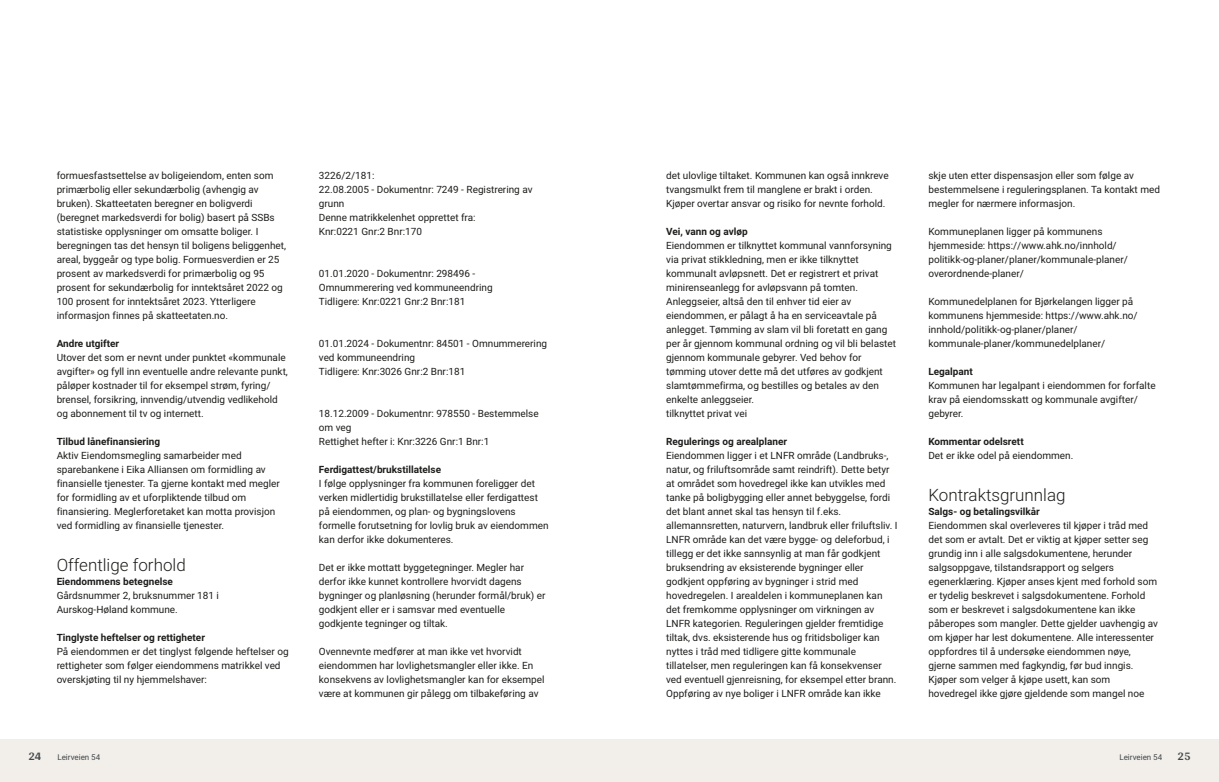
<style>
.page{position:relative;width:1219px;height:782px;background:#fff}
.page>*{position:absolute;margin:0;border:0;box-sizing:border-box;transform-origin:0 0}
.t1{font:300 17px "Roboto Vitec";color:#1d1d1b}
.t2{font:700 12px "Arya";color:#414749}
.t3{font:10px/14px "Roboto Vitec";color:#1d1d1b}
.t4{font:700 10px "Roboto Vitec";color:#1d1d1b}
.t5{font:8px "Roboto Vitec";color:#414749}
</style>
<div class="page">
<div style="left:0;top:739px;width:612px;height:42px;background:#f2eeea"></div>
<div style="left:607px;top:739px;width:612px;height:42px;background:#f2eeea"></div>
<p class="t3" style="left:57px;top:167px;width:231px">formuesfastsettelse av boligeiendom, enten som primærbolig eller sekundærbolig (avhengig av bruken). Skatteetaten beregner en boligverdi (beregnet markedsverdi for bolig) basert på SSBs statistiske opplysninger om omsatte boliger. I beregningen tas det hensyn til boligens beliggenhet, areal, byggeår og type bolig. Formuesverdien er 25 prosent av markedsverdi for primærbolig og 95 prosent for sekundærbolig for inntektsåret 2022 og 100 prosent for inntektsåret 2023. Ytterligere informasjon finnes på skatteetaten.no.</p>
<p class="t4" style="left:57px;top:336px;width:64px">Andre utgifter</p>
<p class="t3" style="left:57px;top:349px;width:233px">Utover det som er nevnt under punktet «kommunale avgifter» og fyll inn eventuelle andre relevante punkt, påløper kostnader til for eksempel strøm, fyring/ brensel, forsikring, innvendig/utvendig vedlikehold og abonnement til tv og internett.</p>
<p class="t4" style="left:57px;top:434px;width:105px">Tilbud lånefinansiering</p>
<p class="t3" style="left:57px;top:447px;width:225px">Aktiv Eiendomsmegling samarbeider med sparebankene i Eika Alliansen om formidling av finansielle tjenester. Ta gjerne kontakt med megler for formidling av et uforpliktende tilbud om finansiering. Meglerforetaket kan motta provisjon ved formidling av finansielle tjenester.</p>
<h1 class="t1" style="left:57px;top:552px;width:131px">Offentlige forhold</h1>
<p class="t4" style="left:57px;top:574px;width:118px">Eiendommens betegnelse</p>
<p class="t3" style="left:57px;top:587px;width:164px">Gårdsnummer 2, bruksnummer 181 i<br>Aurskog‑Høland kommune.</p>
<p class="t4" style="left:57px;top:630px;width:150px">Tinglyste heftelser og rettigheter</p>
<p class="t3" style="left:57px;top:643px;width:233px">På eiendommen er det tinglyst følgende heftelser og rettigheter som følger eiendommens matrikkel ved overskjøting til ny hjemmelshaver:</p>
<p class="t2" style="left:28px;top:749px;width:15px">24</p>
<p class="t5" style="left:57px;top:751px;width:44px">Leirveien 54</p>
<p class="t3" style="left:319px;top:167px;width:215px">3226/2/181:<br>22.08.2005 ‑ Dokumentnr: 7249 ‑ Registrering av grunn<br>Denne matrikkelenhet opprettet fra:<br>Knr:0221 Gnr:2 Bnr:170</p>
<p class="t3" style="left:319px;top:265px;width:175px">01.01.2020 ‑ Dokumentnr: 298496 ‑<br>Omnummerering ved kommuneendring<br>Tidligere: Knr:0221 Gnr:2 Bnr:181</p>
<p class="t3" style="left:319px;top:335px;width:230px">01.01.2024 ‑ Dokumentnr: 84501 ‑ Omnummerering ved kommuneendring<br>Tidligere: Knr:3026 Gnr:2 Bnr:181</p>
<p class="t3" style="left:319px;top:405px;width:221px">18.12.2009 ‑ Dokumentnr: 978550 ‑ Bestemmelse om veg<br>Rettighet hefter i: Knr:3226 Gnr:1 Bnr:1</p>
<p class="t4" style="left:319px;top:462px;width:124px">Ferdigattest/brukstillatelse</p>
<p class="t3" style="left:319px;top:475px;width:231px">I følge opplysninger fra kommunen foreligger det verken midlertidig brukstillatelse eller ferdigattest på eiendommen, og plan‑ og bygningslovens formelle forutsetning for lovlig bruk av eiendommen kan derfor ikke dokumenteres.</p>
<p class="t3" style="left:319px;top:559px;width:228px">Det er ikke mottatt byggetegninger. Megler har derfor ikke kunnet kontrollere hvorvidt dagens bygninger og planløsning (herunder formål/bruk) er godkjent eller er i samsvar med eventuelle godkjente tegninger og tiltak.</p>
<p class="t3" style="left:319px;top:643px;width:227px">Ovennevnte medfører at man ikke vet hvorvidt eiendommen har lovlighetsmangler eller ikke. En konsekvens av lovlighetsmangler kan for eksempel være at kommunen gir pålegg om tilbakeføring av</p>
<p class="t3" style="left:666px;top:167px;width:224px">det ulovlige tiltaket. Kommunen kan også innkreve tvangsmulkt frem til manglene er brakt i orden.<br>Kjøper overtar ansvar og risiko for nevnte forhold.</p>
<p class="t4" style="left:666px;top:224px;width:83px">Vei, vann og avløp</p>
<p class="t3" style="left:666px;top:237px;width:231px">Eiendommen er tilknyttet kommunal vannforsyning via privat stikkledning, men er ikke tilknyttet kommunalt avløpsnett. Det er registrert et privat minirenseanlegg for avløpsvann på tomten.<br>Anleggseier, altså den til enhver tid eier av eiendommen, er pålagt å ha en serviceavtale på anlegget. Tømming av slam vil bli foretatt en gang per år gjennom kommunal ordning og vil bli belastet gjennom kommunale gebyrer. Ved behov for tømming utover dette må det utføres av godkjent slamtømmefirma, og bestilles og betales av den enkelte anleggseier.<br>tilknyttet privat vei</p>
<p class="t4" style="left:666px;top:434px;width:122px">Regulerings og arealplaner</p>
<p class="t3" style="left:666px;top:447px;width:233px">Eiendommen ligger i et LNFR område (Landbruks‑, natur, og friluftsområde samt reindrift). Dette betyr at området som hovedregel ikke kan utvikles med tanke på boligbygging eller annet bebyggelse, fordi det blant annet skal tas hensyn til f.eks. allemannsretten, naturvern, landbruk eller friluftsliv. I LNFR område kan det være bygge‑ og deleforbud, i tillegg er det ikke sannsynlig at man får godkjent bruksendring av eksisterende bygninger eller godkjent oppføring av bygninger i strid med hovedregelen. I arealdelen i kommuneplanen kan det fremkomme opplysninger om virkningen av LNFR kategorien. Reguleringen gjelder fremtidige tiltak, dvs. eksisterende hus og fritidsboliger kan nyttes i tråd med tidligere gitte kommunale tillatelser, men reguleringen kan få konsekvenser ved eventuell gjenreisning, for eksempel etter brann.<br>Oppføring av nye boliger i LNFR område kan ikke</p>
<p class="t3" style="left:928px;top:167px;width:233px">skje uten etter dispensasjon eller som følge av bestemmelsene i reguleringsplanen. Ta kontakt med megler for nærmere informasjon.</p>
<p class="t3" style="left:928px;top:223px;width:201px">Kommuneplanen ligger på kommunens hjemmeside: https://www.ahk.no/innhold/ politikk‑og‑planer/planer/kommunale‑planer/ overordnende‑planer/</p>
<p class="t3" style="left:928px;top:293px;width:211px">Kommunedelplanen for Bjørkelangen ligger på kommunens hjemmeside: https://www.ahk.no/ innhold/politikk‑og‑planer/planer/ kommunale‑planer/kommunedelplaner/</p>
<p class="t4" style="left:928px;top:364px;width:46px">Legalpant</p>
<p class="t3" style="left:928px;top:377px;width:229px">Kommunen har legalpant i eiendommen for forfalte krav på eiendomsskatt og kommunale avgifter/ gebyrer.</p>
<p class="t4" style="left:928px;top:434px;width:97px">Kommentar odelsrett</p>
<p class="t3" style="left:928px;top:447px;width:146px">Det er ikke odel på eiendommen.</p>
<h1 class="t1" style="left:928px;top:482px;width:139px">Kontraktsgrunnlag</h1>
<p class="t4" style="left:928px;top:504px;width:113px">Salgs‑ og betalingsvilkår</p>
<p class="t3" style="left:928px;top:517px;width:231px">Eiendommen skal overleveres til kjøper i tråd med det som er avtalt. Det er viktig at kjøper setter seg grundig inn i alle salgsdokumentene, herunder salgsoppgave, tilstandsrapport og selgers egenerklæring. Kjøper anses kjent med forhold som er tydelig beskrevet i salgsdokumentene. Forhold som er beskrevet i salgsdokumentene kan ikke påberopes som mangler. Dette gjelder uavhengig av om kjøper har lest dokumentene. Alle interessenter oppfordres til å undersøke eiendommen nøye, gjerne sammen med fagkyndig, før bud inngis.<br>Kjøper som velger å kjøpe usett, kan som hovedregel ikke gjøre gjeldende som mangel noe</p>
<p class="t5" style="left:1119px;top:751px;width:44px">Leirveien 54</p>
<p class="t2" style="left:1177px;top:749px;width:15px">25</p>
</div>
